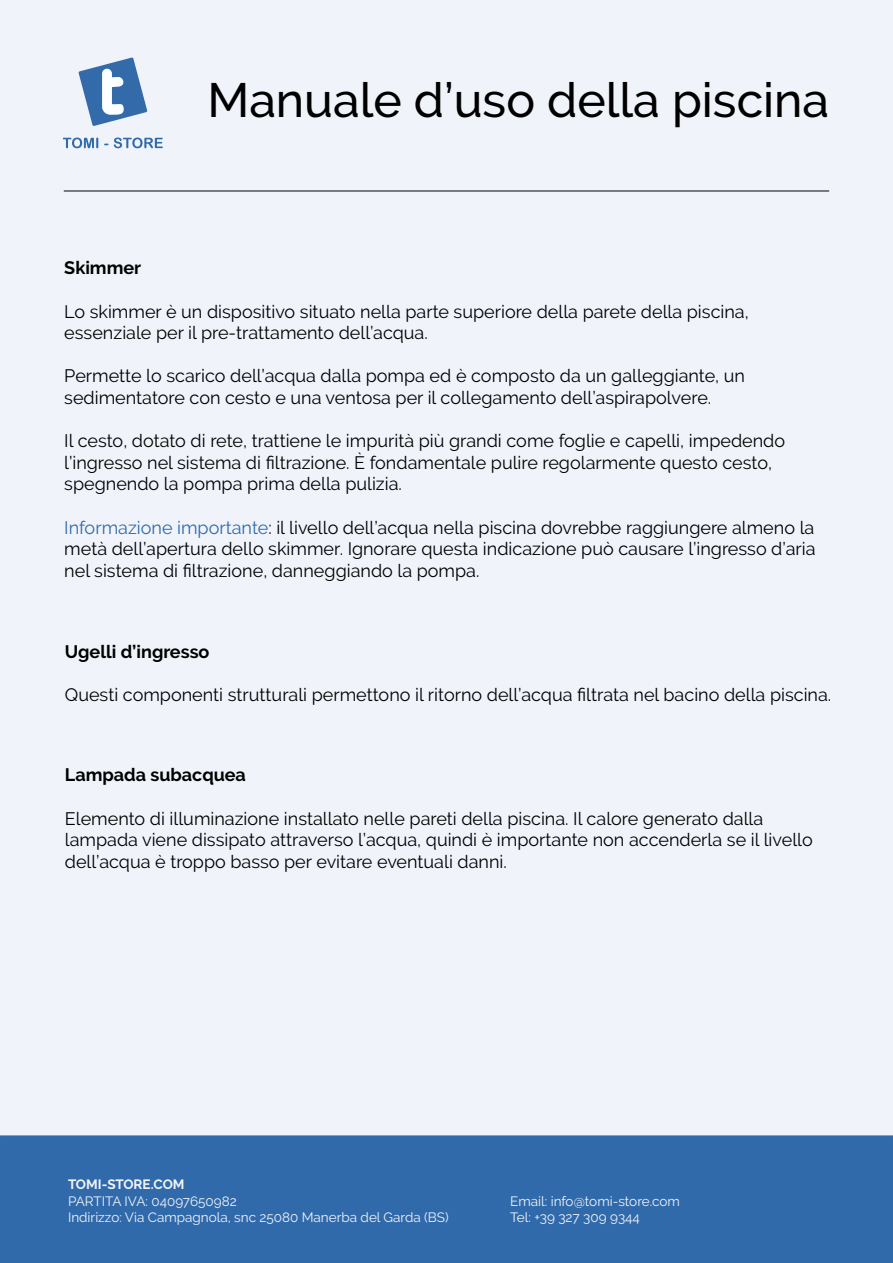
<style>
.page{position:relative;width:893px;height:1263px;background:#fff}
.page>*{position:absolute;margin:0;border:0;box-sizing:border-box;transform-origin:0 0}
.t1{font:500 48px "Raleway";color:#000}
.t2{font:18px/21.6px "Raleway";color:#000}
.t3{font:700 18px "Raleway";color:#000}
.t4{font:13.5px/16.2px "Raleway";color:#f0f4fa}
.t5{font:700 13.5px "Raleway";color:#f0f4fa}
.s1{color:#316aab}
</style>
<div class="page">
<div style="left:0;top:0;width:893px;height:1135px;background:#f0f4fa"></div>
<hr style="left:64px;top:191px;width:765px;height:1px;background:#000">
<div style="left:0;top:1135px;width:893px;height:128px;background:#316aab;border:2px solid #316aab"></div>
<svg style="left:78px;top:57px;width:69px;height:69px"></svg>
<svg style="left:63px;top:138px;width:35px;height:10px"></svg>
<svg style="left:114px;top:138px;width:48px;height:10px"></svg>
<h1 class="t1" style="left:208px;top:82px;width:623px">Manuale d’uso della piscina</h1>
<p class="t3" style="left:64px;top:261px;width:78px">Skimmer</p>
<p class="t2" style="left:64px;top:300px;width:686px">Lo skimmer è un dispositivo situato nella parte superiore della parete della piscina, essenziale per il pre-trattamento dell’acqua.</p>
<p class="t2" style="left:64px;top:365px;width:682px">Permette lo scarico dell’acqua dalla pompa ed è composto da un galleggiante, un sedimentatore con cesto e una ventosa per il collegamento dell’aspirapolvere.</p>
<p class="t2" style="left:64px;top:430px;width:722px">Il cesto, dotato di rete, trattiene le impurità più grandi come foglie e capelli, impedendo l’ingresso nel sistema di filtrazione. È fondamentale pulire regolarmente questo cesto, spegnendo la pompa prima della pulizia.</p>
<p class="t2" style="left:64px;top:516px;width:753px;text-align:justify"><span class="s1">Informazione importante</span>: il livello dell’acqua nella piscina dovrebbe raggiungere almeno la metà dell’apertura dello skimmer. Ignorare questa indicazione può causare l’ingresso d’aria nel sistema di filtrazione, danneggiando la pompa.</p>
<p class="t3" style="left:65px;top:644px;width:146px">Ugelli d’ingresso</p>
<p class="t2" style="left:65px;top:683px;width:768px">Questi componenti strutturali permettono il ritorno dell’acqua filtrata nel bacino della piscina.</p>
<p class="t3" style="left:65px;top:768px;width:183px">Lampada subacquea</p>
<p class="t2" style="left:65px;top:807px;width:749px">Elemento di illuminazione installato nelle pareti della piscina. Il calore generato dalla lampada viene dissipato attraverso l’acqua, quindi è importante non accenderla se il livello dell’acqua è troppo basso per evitare eventuali danni.</p>
<p class="t5" style="left:68px;top:1177px;width:118px">TOMI-STORE.COM</p>
<p class="t4" style="left:68px;top:1194px;width:382px">PARTITA IVA: 04097650982<br>Indirizzo: Via Campagnola, snc 25080 Manerba del Garda (BS)</p>
<p class="t4" style="left:510px;top:1194px;width:171px">Email: info@tomi-store.com<br>Tel: +39 327 309 9344</p>
</div>
